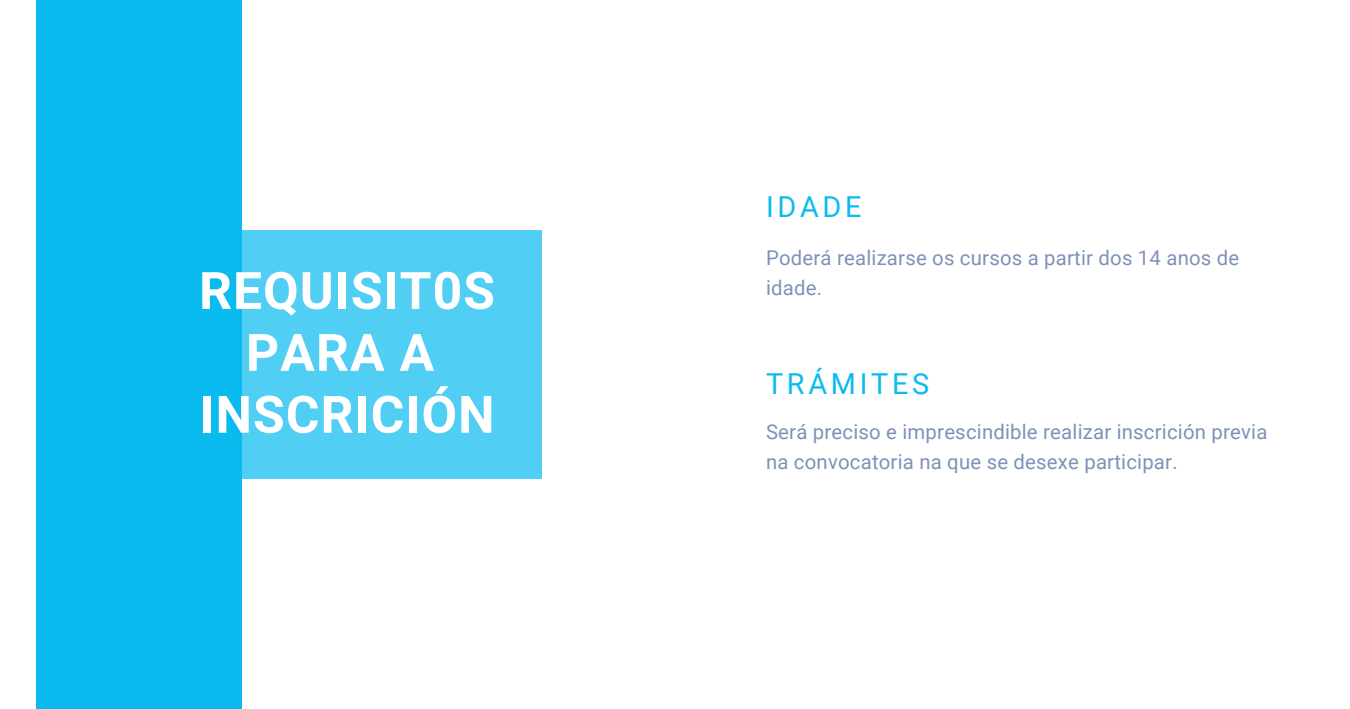
<style>
.page{position:relative;width:1350px;height:709px;background:#fff}
.page>*{position:absolute;margin:0;border:0;box-sizing:border-box;transform-origin:0 0}
.t1{font:700 51.6px/61.8px "Roboto";letter-spacing:.02em;color:#fff;text-align:center}
.t2{font:28.8px "Roboto";letter-spacing:.125em;color:#0bbbef}
.t3{font:20.4px/30.3px "Roboto";letter-spacing:.01em;color:#7f91b9}
</style>
<div class="page">
<div style="left:37px;top:0;width:205px;height:709px;background:#0bbbef"></div>
<div style="left:242px;top:230px;width:300px;height:249px;background:#50cef3"></div>
<h1 class="t1" style="left:199px;top:258px;width:297px">REQUISIT0S<br>PARA A<br>INSCRICIÓN</h1>
<h2 class="t2" style="left:766px;top:186px;width:97px">IDADE</h2>
<p class="t3" style="left:766px;top:241px;width:475px">Poderá realizarse os cursos a partir dos 14 anos de idade.</p>
<h2 class="t2" style="left:766px;top:364px;width:165px">TRÁMITES</h2>
<p class="t3" style="left:766px;top:416px;width:503px">Será preciso e imprescindible realizar inscrición previa na convocatoria na que se desexe participar.</p>
</div>
